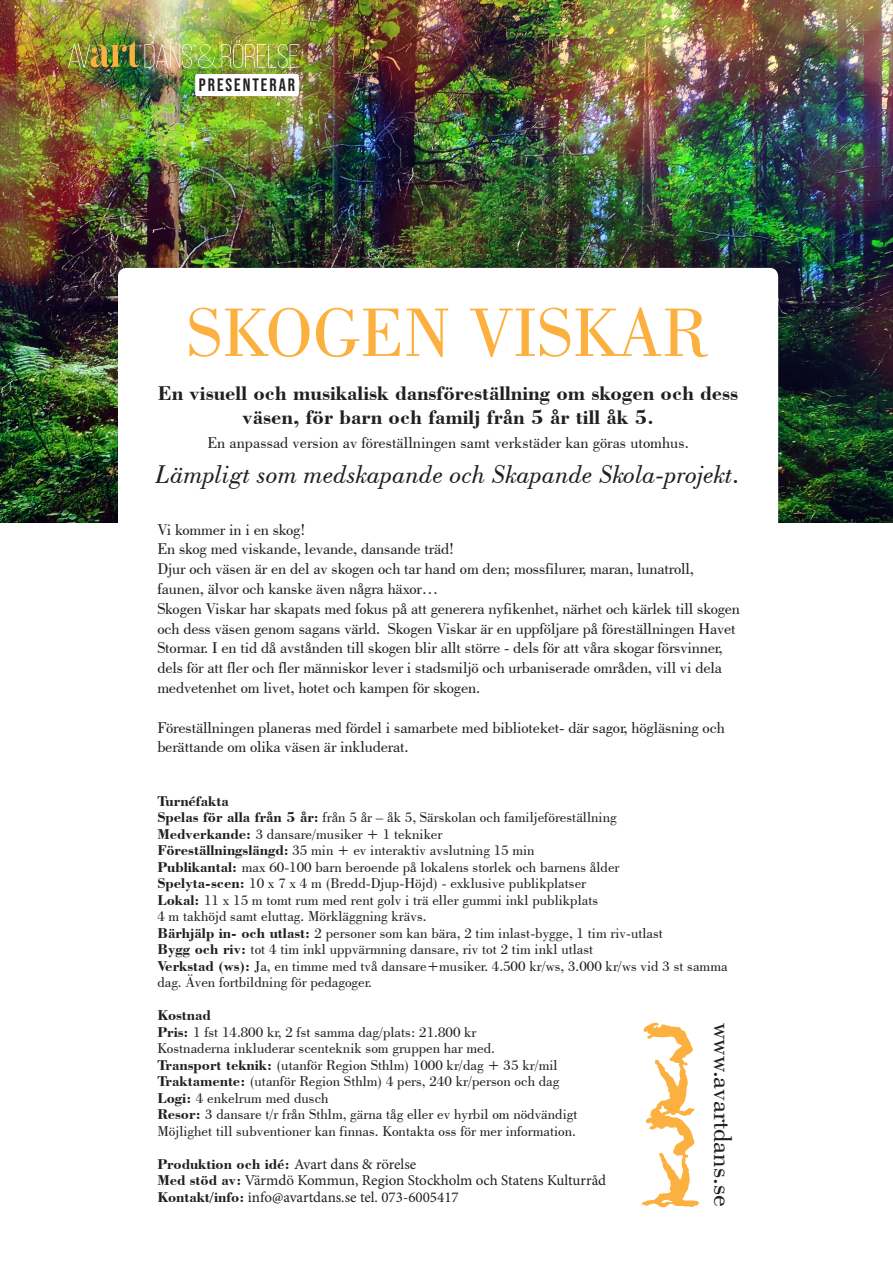
<style>
.page{position:relative;width:893px;height:1263px;background:#fff}
.page>*{position:absolute;margin:0;border:0;box-sizing:border-box;transform-origin:0 0}
.t1{font:72px "Bodoni BT";color:#fbb03f}
.t2{font:italic 27px "Bodoni BT";color:#231f20}
.t3{font:27px "Bodoni BT";color:#231f20}
.t4{font:700 21px/24px "Bodoni BT";color:#231f20;text-align:center}
.t5{font:18px "Bebas Neue";letter-spacing:.11em;color:#231f20}
.t6{font:16.5px/19.8px "Bodoni BT";letter-spacing:-.01em;color:#231f20}
.t7{font:15px/16.5px "Bodoni BT";color:#231f20}
.t8{font:15px "Minion Pro";color:#231f20}
.t9{font:700 15px "Bodoni BT";color:#231f20}
.s1{font-weight:700}
.s2{font-family:"Minion Pro";font-weight:400}
.s3{font-family:"Bodoni BT";font-weight:700}
</style>
<div class="page">
<img style="left:0;top:0;width:893px;height:522px">
<div style="left:118px;top:268px;width:660px;height:479px;background:#fff;border-radius:9px"></div>
<img style="left:198px;top:40px;width:100px;height:28px">
<img style="left:68px;top:41px;width:124px;height:27px">
<svg style="left:642px;top:1023px;width:57px;height:184px"></svg>
<div style="left:195px;top:74px;width:104px;height:22px;background:#fff;border-radius:2px"></div>
<p class="t5" style="left:199px;top:75px;width:98px">PRESENTERAR</p>
<p class="t1" style="left:187px;top:288px;width:524px">SKOGEN VISKAR</p>
<p class="t4" style="left:158px;top:381px;width:582px">En visuell och musikalisk dansföreställning om skogen och dess väsen, för barn och familj från 5 år till åk 5.</p>
<p class="t6" style="left:207px;top:432px;width:483px">En anpassad version av föreställningen samt verkstäder kan göras utomhus.</p>
<p class="t2" style="left:156px;top:458px;width:585px">Lämpligt som medskapande och Skapande Skola-projekt.</p>
<p class="t6" style="left:157px;top:519px;width:149px">Vi kommer in i en skog!</p>
<p class="t6" style="left:157px;top:539px;width:298px">En skog med viskande, levande, dansande träd!</p>
<p class="t6" style="left:157px;top:559px;width:538px">Djur och väsen är en del av skogen och tar hand om den; mossfilurer, maran, lunatroll, faunen, älvor och kanske även några häxor…</p>
<p class="t6" style="left:157px;top:598px;width:584px">Skogen Viskar har skapats med fokus på att generera nyfikenhet, närhet och kärlek till skogen och dess väsen genom sagans värld. Skogen Viskar är en uppföljare på föreställningen Havet Stormar. I en tid då avstånden till skogen blir allt större - dels för att våra skogar försvinner, dels för att fler och fler människor lever i stadsmiljö och urbaniserade områden, vill vi dela medvetenhet om livet, hotet och kampen för skogen.</p>
<p class="t6" style="left:157px;top:717px;width:569px">Föreställningen planeras med fördel i samarbete med biblioteket- där sagor, högläsning och berättande om olika väsen är inkluderat.</p>
<p class="t9" style="left:157px;top:791px;width:73px">Turnéfakta</p>
<p class="t7" style="left:157px;top:808px;width:461px"><span class="s1">Spelas för alla från 5 år:</span> från 5 år – åk 5, Särskolan och familjeföreställning</p>
<p class="t7" style="left:157px;top:825px;width:287px"><span class="s1">Medverkande:</span> 3 dansare/musiker + 1 tekniker</p>
<p class="t7" style="left:157px;top:841px;width:379px"><span class="s1">Föreställningslängd:</span> 35 min + ev interaktiv avslutning 15 min</p>
<p class="t7" style="left:157px;top:858px;width:464px"><span class="s1">Publikantal:</span> max 60-100 barn beroende på lokalens storlek och barnens ålder</p>
<p class="t7" style="left:157px;top:874px;width:430px"><span class="s1">Spelyta-scen:</span> 10 x 7 x 4 m (Bredd-Djup-Höjd) - exklusive publikplatser</p>
<p class="t7" style="left:157px;top:891px;width:442px"><span class="s1">Lokal:</span> 11 x 15 m tomt rum med rent golv i trä eller gummi inkl publikplats</p>
<p class="t7" style="left:157px;top:907px;width:271px">4 m takhöjd samt eluttag. Mörkläggning krävs.</p>
<p class="t7" style="left:157px;top:924px;width:507px"><span class="s1">Bärhjälp in- och utlast:</span> 2 personer som kan bära, 2 tim inlast-bygge, 1 tim riv-utlast</p>
<p class="t7" style="left:157px;top:940px;width:438px"><span class="s1">Bygg och riv:</span> tot 4 tim inkl uppvärmning dansare, riv tot 2 tim inkl utlast</p>
<p class="t7" style="left:157px;top:957px;width:572px"><span class="s1">Verkstad (ws):</span> Ja, en timme med två dansare+musiker. 4.500 kr/ws, 3.000 kr/ws vid 3 st samma dag. Även fortbildning för pedagoger.</p>
<p class="t9" style="left:157px;top:1006px;width:55px">Kostnad</p>
<p class="t7" style="left:157px;top:1023px;width:321px"><span class="s1">Pris:</span> 1 fst 14.800 kr, 2 fst samma dag/plats: 21.800 kr</p>
<p class="t7" style="left:157px;top:1039px;width:339px">Kostnaderna inkluderar scenteknik som gruppen har med.</p>
<p class="t7" style="left:157px;top:1056px;width:402px"><span class="s1">Transport teknik:</span> (utanför Region Sthlm) 1000 kr/dag + 35 kr/mil</p>
<p class="t7" style="left:157px;top:1072px;width:404px"><span class="s1">Traktamente:</span> (utanför Region Sthlm) 4 pers, 240 kr/person och dag</p>
<p class="t7" style="left:157px;top:1089px;width:173px"><span class="s1">Logi:</span> 4 enkelrum med dusch</p>
<p class="t7" style="left:157px;top:1105px;width:422px"><span class="s1">Resor:</span> 3 dansare t/r från Sthlm, gärna tåg eller ev hyrbil om nödvändigt</p>
<p class="t7" style="left:157px;top:1122px;width:420px">Möjlighet till subventioner kan finnas. Kontakta oss för mer information.</p>
<p class="t9" style="left:157px;top:1154px;width:260px">Produktion och idé: <span class="s2">Avart dans &amp; rörelse</span></p>
<p class="t8" style="left:157px;top:1170px;width:450px"><span class="s3">Med stöd av:</span> Värmdö Kommun, Region Stockholm och Statens Kulturråd</p>
<p class="t8" style="left:157px;top:1187px;width:303px"><span class="s3">Kontakt/info:</span> info@avartdans.se tel. 073-6005417</p>
<p class="t3" style="left:739px;top:1023px;width:185px;rotate:90deg">www.avartdans.se</p>
</div>
